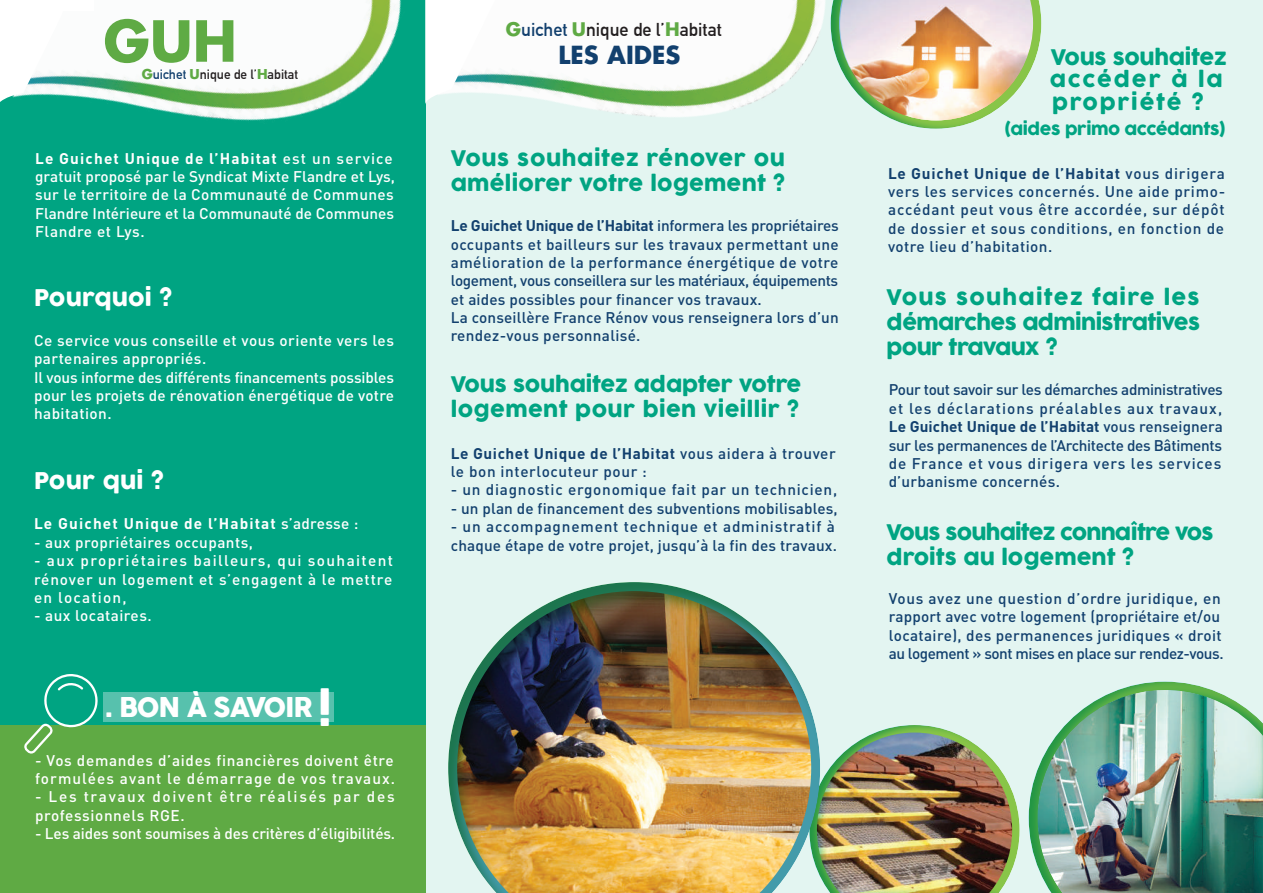
<style>
.page{position:relative;width:1263px;height:893px;background:#fff}
.page>*{position:absolute;margin:0;border:0;box-sizing:border-box;transform-origin:0 0}
.t1{font:700 55.05px "Futura";color:#5fab44}
.t2{font:26.7px "COCOGOOSE";letter-spacing:-.04em;color:#fff}
.t3{font:700 24.3px "Futura";color:#12406e}
.t4{font:22.5px "COCOGOOSE";letter-spacing:.01em;color:#fff}
.t5{font:21px/25.2px "COCOGOOSE";letter-spacing:-.01em;color:#00a482}
.t6{font:21px/25.2px "COCOGOOSE";letter-spacing:.01em;color:#00a482}
.t7{font:21px/25.2px "COCOGOOSE";letter-spacing:-.04em;color:#00a482}
.t8{font:21px/22.5px "COCOGOOSE";letter-spacing:.065em;color:#00a482}
.t9{font:700 18.3px "DIN Alternate";color:#231f20}
.t10{font:16.5px "COCOGOOSE";letter-spacing:-.025em;color:#00a482}
.t11{font:500 15.3px/18.3px "DINOT";letter-spacing:.02em;color:#12406e}
.t12{font:500 15.3px/18.3px "DINOT";letter-spacing:.025em;color:#fff}
.t13{font:500 15.3px/18.3px "DINOT";letter-spacing:.005em;color:#fff}
.t14{font:500 15.3px/18.3px "DINOT";letter-spacing:.04em;color:#12406e}
.t15{font:500 15.3px/18.3px "DINOT";letter-spacing:.045em;color:#fff}
.t16{font:500 15.3px/18.3px "DINOT";letter-spacing:.11em;color:#fff}
.t17{font:500 15.3px "DINOT";letter-spacing:-.01em;color:#fff}
.t18{font:500 15.3px "DINOT";letter-spacing:.05em;color:#12406e}
.t19{font:700 15.3px "DINOT";letter-spacing:.075em;color:#fff}
.t20{font:700 13.2px "DIN Alternate";color:#231f20}
.s1{color:#5faa44}
.s2{font-family:"Futura";color:#5faa44}
.s3{color:#12406e}
.s4{font-weight:700}
.s5{font-weight:500}
.s6{font-size:45.6px}
</style>
<div class="page">
<div style="left:0;top:0;width:425px;height:893px;background:#00a482"></div>
<div style="left:398px;top:0;width:865px;height:893px;background:#e3f5f1"></div>
<div style="left:807px;top:725px;width:213px;height:168px;background:#00aeef;opacity:.75"></div>
<div style="left:0;top:725px;width:425px;height:168px;background:#5faa44"></div>
<div style="left:446px;top:581px;width:375px;height:312px;background:#40ae49;opacity:.75"></div>
<div style="left:1027px;top:681px;width:236px;height:212px;background:#00aeef;opacity:.75"></div>
<div style="left:103px;top:693px;width:230px;height:29px;background:#57c1ad"></div>
<svg style="left:24px;top:674px;width:74px;height:80px"></svg>
<img style="left:554px;top:0;width:271px;height:117px">
<svg style="left:467px;top:0;width:87px;height:102px;background:#e7f2ef"></svg>
<div style="left:828px;top:0;width:214px;height:131px;background:#00aeef;opacity:.75"></div>
<img style="left:840px;top:0;width:192px;height:120px">
<img style="left:1037px;top:690px;width:226px;height:203px">
<img style="left:126px;top:0;width:341px;height:324px">
<svg style="left:0;top:0;width:126px;height:104px;background:#ddf0ec"></svg>
<h1 class="t1" style="left:103px;top:3px;width:135px"><span class="s1">G</span>UH</h1>
<p class="t20" style="left:142px;top:64px;width:158px"><span class="s2">G</span><span class="s3">uichet</span> <span class="s2">U</span>nique de l’<span class="s2">H</span>abitat</p>
<p class="t13" style="left:35px;top:149px;width:362px"><span class="s4">Le Guichet Unique de l’Habitat</span> est un service gratuit proposé par le Syndicat Mixte Flandre et Lys, sur le territoire de la Communauté de Communes Flandre Intérieure et la Communauté de Communes Flandre et Lys.</p>
<h3 class="t4" style="left:34px;top:281px;width:140px">Pourquoi ?</h3>
<p class="t12" style="left:34px;top:331px;width:362px">Ce service vous conseille et vous oriente vers les partenaires appropriés.<br>Il vous informe des différents financements possibles pour les projets de rénovation énergétique de votre habitation.</p>
<h3 class="t4" style="left:34px;top:464px;width:131px">Pour qui ?</h3>
<p class="t19" style="left:34px;top:514px;width:326px">Le Guichet Unique de l’Habitat <span class="s5">s’adresse :</span></p>
<p class="t12" style="left:34px;top:533px;width:220px">- aux propriétaires occupants,</p>
<p class="t12" style="left:34px;top:551px;width:360px;text-align:justify">- aux propriétaires bailleurs, qui souhaitent rénover un logement et s’engagent à le mettre en location,</p>
<p class="t12" style="left:34px;top:606px;width:119px">- aux locataires.</p>
<h2 class="t2" style="left:105px;top:687px;width:229px">. BON À SAVOIR <span class="s6">!</span></h2>
<p class="t15" style="left:35px;top:751px;width:362px">- Vos demandes d’aides financières doivent être formulées avant le démarrage de vos travaux.</p>
<p class="t16" style="left:35px;top:787px;width:361px">- Les travaux doivent être réalisés par des professionnels RGE.</p>
<p class="t17" style="left:35px;top:824px;width:362px">- Les aides sont soumises à des critères d’éligibilités.</p>
<p class="t9" style="left:506px;top:16px;width:217px"><span class="s2">G</span><span class="s3">uichet</span> <span class="s2">U</span>nique de l’<span class="s2">H</span>abitat</p>
<h3 class="t3" style="left:558px;top:38px;width:123px">LES AIDES</h3>
<h3 class="t6" style="left:451px;top:146px;width:336px">Vous souhaitez rénover ou améliorer votre logement ?</h3>
<p class="t11" style="left:451px;top:216px;width:390px"><span class="s4">Le Guichet Unique de l’Habitat</span> informera les propriétaires occupants et bailleurs sur les travaux permettant une amélioration de la performance énergétique de votre logement, vous conseillera sur les matériaux, équipements et aides possibles pour financer vos travaux.<br>La conseillère France Rénov vous renseignera lors d’un rendez-vous personnalisé.</p>
<h3 class="t5" style="left:451px;top:372px;width:352px">Vous souhaitez adapter votre logement pour bien vieillir ?</h3>
<p class="t14" style="left:451px;top:444px;width:387px"><span class="s4">Le Guichet Unique de l’Habitat</span> vous aidera à trouver le bon interlocuteur pour :</p>
<p class="t18" style="left:451px;top:480px;width:388px">- un diagnostic ergonomique fait par un technicien,</p>
<p class="t11" style="left:451px;top:499px;width:388px">- un plan de financement des subventions mobilisables,</p>
<p class="t14" style="left:451px;top:517px;width:388px">- un accompagnement technique et administratif à chaque étape de votre projet, jusqu’à la fin des travaux.</p>
<h3 class="t8" style="left:1050px;top:46px;width:178px">Vous souhaitez accéder à la propriété ?</h3>
<p class="t10" style="left:1004px;top:117px;width:223px">(aides primo accédants)</p>
<p class="t11" style="left:888px;top:164px;width:339px;text-align:justify"><span class="s4">Le Guichet Unique de l’Habitat</span> vous dirigera vers les services concernés. Une aide primo&shy;accédant peut vous être accordée, sur dépôt de dossier et sous conditions, en fonction de votre lieu d’habitation.</p>
<h3 class="t5" style="left:886px;top:285px;width:315px;text-align:justify">Vous souhaitez faire les démarches administratives pour travaux ?</h3>
<p class="t11" style="left:889px;top:380px;width:336px;text-align:justify">Pour tout savoir sur les démarches administratives et les déclarations préalables aux travaux, <span class="s4">Le Guichet Unique de l’Habitat</span> vous renseignera sur les permanences de l’Architecte des Bâtiments de France et vous dirigera vers les services d’urbanisme concernés.</p>
<h3 class="t7" style="left:886px;top:520px;width:329px">Vous souhaitez connaître vos droits au logement ?</h3>
<p class="t11" style="left:889px;top:589px;width:336px">Vous avez une question d’ordre juridique, en rapport avec votre logement (propriétaire et/ou locataire), des permanences juridiques « droit au logement » sont mises en place sur rendez-vous.</p>
</div>
